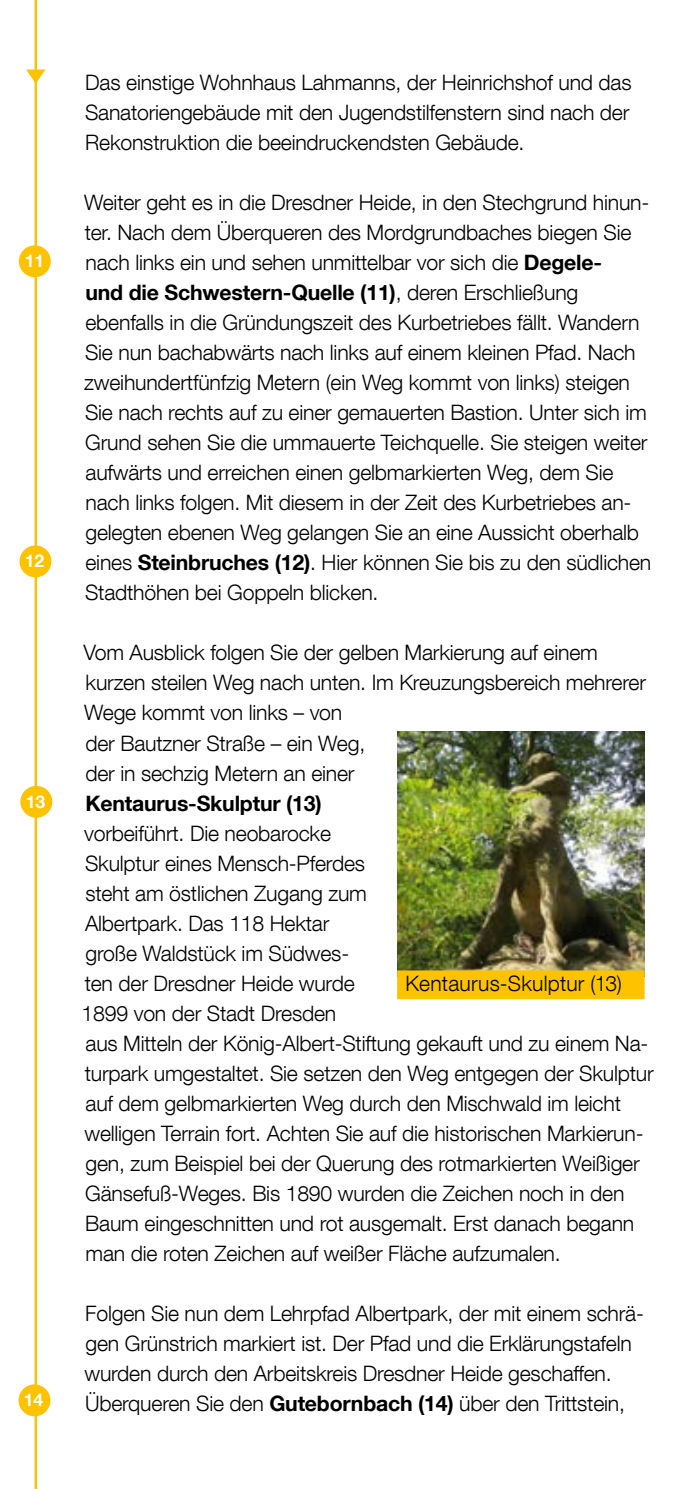
<style>
.page{position:relative;width:695px;height:1489px;background:#fff}
.page>*{position:absolute;margin:0;border:0;box-sizing:border-box;transform-origin:0 0}
.t1{font:300 21.25px/30px "Helvetica Neue LT Com";letter-spacing:-.01em;color:#000}
.t2{font:700 21.25px "Helvetica Neue LT Com";letter-spacing:-.01em;color:#000}
.t3{font:300 21.25px "Helvetica Neue LT Com";letter-spacing:.01em;color:#000}
.t4{font:700 17.5px "Helvetica Neue LT Com";letter-spacing:-.005em;color:#fff}
.s1{font-weight:700}
</style>
<div class="page">
<hr style="left:35px;top:0;width:2px;height:1488px;background:#fdc300">
<svg style="left:26px;top:69px;width:20px;height:15px"></svg>
<div style="left:20px;top:785px;width:32px;height:32px;background:#fdc300;border-radius:50%"></div>
<div style="left:19px;top:545px;width:32px;height:32px;background:#fdc300;border-radius:50%"></div>
<div style="left:19px;top:245px;width:32px;height:32px;background:#fdc300;border-radius:50%"></div>
<div style="left:19px;top:1384px;width:31px;height:32px;background:#fdc300;border-radius:50%"></div>
<img style="left:397px;top:731px;width:247px;height:239px">
<div style="left:397px;top:970px;width:247px;height:29px;background:#fdc300"></div>
<p class="t4" style="left:25px;top:250px;width:21px">11</p>
<p class="t4" style="left:25px;top:549px;width:21px">12</p>
<p class="t4" style="left:26px;top:790px;width:21px">13</p>
<p class="t4" style="left:24px;top:1388px;width:21px">14</p>
<p class="t1" style="left:85px;top:67px;width:548px;text-align:justify">Das einstige Wohnhaus Lahmanns, der Heinrichshof und das Sanatoriengebäude mit den Jugendstilfenstern sind nach der Rekonstruktion die beeindruckendsten Gebäude.</p>
<p class="t1" style="left:84px;top:187px;width:568px">Weiter geht es in die Dresdner Heide, in den Stechgrund hinun&shy;ter. Nach dem Überqueren des Mordgrundbaches biegen Sie nach links ein und sehen unmittelbar vor sich die <span class="s1">Degele-<br>und die Schwestern-Quelle (11)</span>, deren Erschließung ebenfalls in die Gründungszeit des Kurbetriebes fällt. Wandern Sie nun bachabwärts nach links auf einem kleinen Pfad. Nach zweihundertfünfzig Metern (ein Weg kommt von links) steigen Sie nach rechts auf zu einer gemauerten Bastion. Unter sich im Grund sehen Sie die ummauerte Teichquelle. Sie steigen weiter aufwärts und erreichen einen gelbmarkierten Weg, dem Sie nach links folgen. Mit diesem in der Zeit des Kurbetriebes an&shy;gelegten ebenen Weg gelangen Sie an eine Aussicht oberhalb eines <span class="s1">Steinbruches (12)</span>. Hier können Sie bis zu den südlichen Stadthöhen bei Goppeln blicken.</p>
<p class="t1" style="left:83px;top:637px;width:564px">Vom Ausblick folgen Sie der gelben Markierung auf einem kurzen steilen Weg nach unten. Im Kreuzungsbereich mehrerer Wege kommt von links – von<br>der Bautzner Straße – ein Weg,<br>der in sechzig Metern an einer</p>
<p class="t2" style="left:85px;top:789px;width:238px">Kentaurus-Skulptur (13)</p>
<p class="t1" style="left:82px;top:817px;width:573px">vorbeiführt. Die neobarocke<br>Skulptur eines Mensch-Pferdes<br>steht am östlichen Zugang zum<br>Albertpark. Das 118 Hektar<br>große Waldstück im Südwes-<br>ten der Dresdner Heide wurde<br>1899 von der Stadt Dresden<br>aus Mitteln der König-Albert-Stiftung gekauft und zu einem Na&shy;turpark umgestaltet. Sie setzen den Weg entgegen der Skulptur auf dem gelbmarkierten Weg durch den Mischwald im leicht welligen Terrain fort. Achten Sie auf die historischen Markierun&shy;gen, zum Beispiel bei der Querung des rotmarkierten Weißiger Gänsefuß-Weges. Bis 1890 wurden die Zeichen noch in den Baum eingeschnitten und rot ausgemalt. Erst danach begann man die roten Zeichen auf weißer Fläche aufzumalen.</p>
<p class="t3" style="left:405px;top:969px;width:218px">Kentaurus-Skulptur (13)</p>
<p class="t1" style="left:84px;top:1297px;width:561px">Folgen Sie nun dem Lehrpfad Albertpark, der mit einem schrä&shy;gen Grünstrich markiert ist. Der Pfad und die Erklärungstafeln wurden durch den Arbeitskreis Dresdner Heide geschaffen.<br>Überqueren Sie den <span class="s1">Gutebornbach (14)</span> über den Trittstein,</p>
</div>
